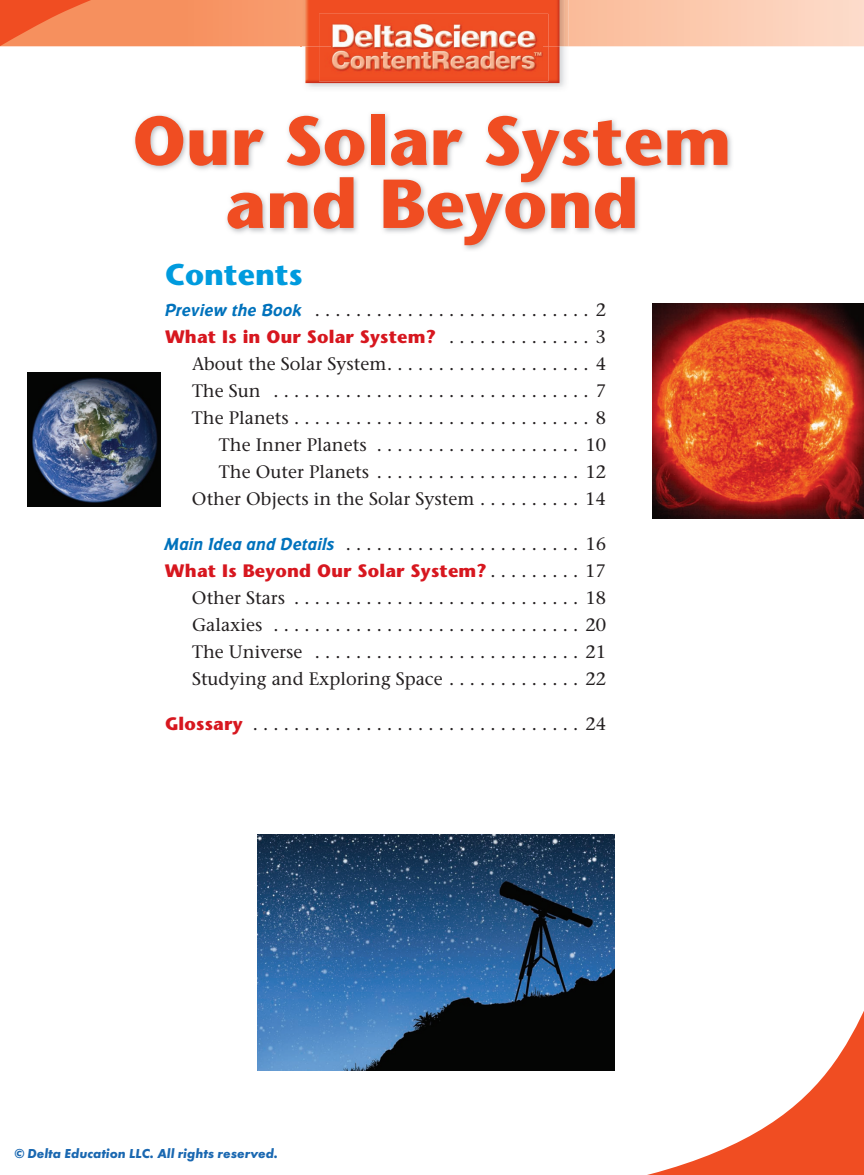
<style>
.page{position:relative;width:864px;height:1175px;background:#fff}
.page>*{position:absolute;margin:0;border:0;box-sizing:border-box;transform-origin:0 0}
.t1{font:700 69px/63px "Stone Sans Std";color:#f04d22;text-align:center}
.t2{font:700 30px "Stone Sans Std";color:#009bde}
.t3{font:500 18px/27px "Stone Serif Std";color:#231f20;text-align:right}
.t4{font:700 18px "Stone Sans Std";letter-spacing:.01em;color:#d7171f}
.t5{font:italic 700 13.5px "Futura T";color:#1a68b1}
.s1{font-family:"Badger Bold Std";font-weight:700;font-style:italic;color:#0072bc}
.s2{font-family:"Stone Serif Std";font-weight:500;color:#231f20}
.s3{font-family:"Stone Sans Std";font-weight:700;color:#d7171f}
</style>
<div class="page">
<img style="left:27px;top:373px;width:134px;height:133px">
<img style="left:652px;top:303px;width:212px;height:215px">
<img style="left:258px;top:834px;width:357px;height:236px">
<img style="left:134px;top:113px;width:598px;height:137px">
<svg style="left:0;top:0;width:864px;height:47px;background:#f8ab86"></svg>
<svg style="left:485px;top:940px;width:379px;height:234px"></svg>
<img style="left:300px;top:0;width:265px;height:87px">
<div style="left:319px;top:14px;width:229px;height:67px;background:#ef4e23"></div>
<img style="left:331px;top:24px;width:212px;height:48px">
<h1 class="t1" style="left:132px;top:116px;width:601px">Our Solar System and Beyond</h1>
<h2 class="t2" style="left:165px;top:262px;width:139px">Contents</h2>
<p class="t3" style="left:165px;top:298px;width:443px"><span class="s1">Preview the Book</span> . . . . . . . . . . . . . . . . . . . . . . . . . . . 2</p>
<p class="t4" style="left:165px;top:330px;width:443px">What Is in Our Solar System? <span class="s2">. . . . . . . . . . . . . . 3</span></p>
<p class="t3" style="left:192px;top:352px;width:416px">About the Solar System. . . . . . . . . . . . . . . . . . . . 4<br>The Sun . . . . . . . . . . . . . . . . . . . . . . . . . . . . . . . 7<br>The Planets . . . . . . . . . . . . . . . . . . . . . . . . . . . . . 8<br>The Inner Planets . . . . . . . . . . . . . . . . . . . . 10<br>The Outer Planets . . . . . . . . . . . . . . . . . . . . 12<br>Other Objects in the Solar System . . . . . . . . . . 14</p>
<p class="t3" style="left:165px;top:532px;width:443px"><span class="s1">Main Idea and Details</span> . . . . . . . . . . . . . . . . . . . . . . . 16</p>
<p class="t4" style="left:165px;top:564px;width:443px">What Is Beyond Our Solar System? <span class="s2">. . . . . . . . . 17</span></p>
<p class="t3" style="left:192px;top:586px;width:416px;text-align:justify">Other Stars . . . . . . . . . . . . . . . . . . . . . . . . . . . . 18<br>Galaxies . . . . . . . . . . . . . . . . . . . . . . . . . . . . . . 20<br>The Universe . . . . . . . . . . . . . . . . . . . . . . . . . . 21<br>Studying and Exploring Space . . . . . . . . . . . . . 22</p>
<p class="t3" style="left:165px;top:712px;width:443px"><span class="s3">Glossary</span> . . . . . . . . . . . . . . . . . . . . . . . . . . . . . . . . 24</p>
<p class="t5" style="left:14px;top:1148px;width:265px">© Delta Education LLC. All rights reserved.</p>
</div>
